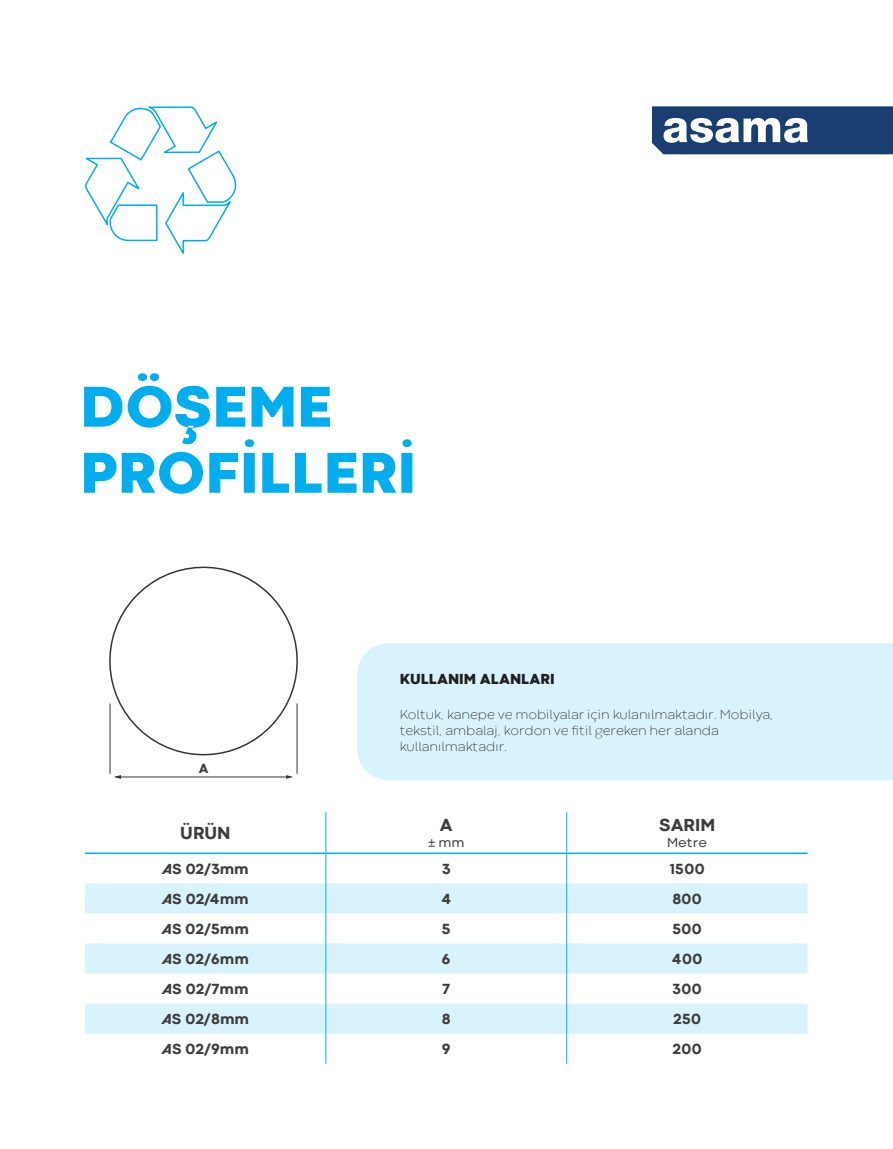
<style>
.page{position:relative;width:893px;height:1149px;background:#fff}
.page>*{position:absolute;margin:0;border:0;box-sizing:border-box;transform-origin:0 0}
.t1{font:800 60px "Codec Cold";color:#00aeef}
.t2{font:800 18px "Codec Cold";color:#3d3d3b}
.t3{font:800 15px "Codec Cold";color:#3d3d3b}
.t4{font:800 15px "Codec Warm Trial";color:#231f20}
.t5{font:800 13.65px "Codec Cold";color:#3d3d3b}
.t6{font:200 13.5px/16.2px "Codec Warm Trial";color:#231f20}
.t7{font:13.5px "Codec Cold";color:#3d3d3b}
</style>
<div class="page">
<svg style="left:109px;top:566px;width:189px;height:200px"></svg>
<hr style="left:110px;top:703px;width:1px;height:70px;background:#333636">
<hr style="left:297px;top:703px;width:1px;height:70px;background:#333636">
<hr style="left:116px;top:776px;width:172px;height:1px;background:#333636">
<svg style="left:114px;top:775px;width:7px;height:3px"></svg>
<svg style="left:286px;top:775px;width:7px;height:3px"></svg>
<div style="left:357px;top:643px;width:536px;height:137px;background:#d9f3fd"></div>
<svg style="left:85px;top:883px;width:722px;height:150px;fill:#d9f3fd"></svg>
<hr style="left:325px;top:812px;width:1px;height:40px;background:#00aeef">
<hr style="left:566px;top:812px;width:1px;height:40px;background:#00aeef">
<hr style="left:325px;top:853px;width:1px;height:30px;background:#00aeef">
<hr style="left:566px;top:853px;width:1px;height:30px;background:#00aeef">
<hr style="left:325px;top:883px;width:1px;height:30px;background:#00aeef">
<hr style="left:566px;top:883px;width:1px;height:30px;background:#00aeef">
<hr style="left:325px;top:913px;width:1px;height:30px;background:#00aeef">
<hr style="left:566px;top:913px;width:1px;height:30px;background:#00aeef">
<hr style="left:325px;top:943px;width:1px;height:30px;background:#00aeef">
<hr style="left:566px;top:943px;width:1px;height:30px;background:#00aeef">
<hr style="left:325px;top:973px;width:1px;height:30px;background:#00aeef">
<hr style="left:566px;top:973px;width:1px;height:30px;background:#00aeef">
<hr style="left:325px;top:1003px;width:1px;height:30px;background:#00aeef">
<hr style="left:566px;top:1003px;width:1px;height:30px;background:#00aeef">
<hr style="left:325px;top:1033px;width:1px;height:30px;background:#00aeef">
<hr style="left:566px;top:1033px;width:1px;height:30px;background:#00aeef">
<hr style="left:85px;top:852px;width:241px;height:1px;background:#00aeef">
<hr style="left:326px;top:852px;width:241px;height:1px;background:#00aeef">
<hr style="left:567px;top:852px;width:240px;height:1px;background:#00aeef">
<svg style="left:85px;top:106px;width:152px;height:148px"></svg>
<svg style="left:652px;top:106px;width:241px;height:48px"></svg>
<p class="t1" style="left:80px;top:369px;width:254px">DÖŞEME</p>
<p class="t1" style="left:80px;top:435px;width:337px">PROFİLLERİ</p>
<p class="t5" style="left:199px;top:760px;width:11px">A</p>
<p class="t4" style="left:400px;top:669px;width:156px">KULLANIM ALANLARI</p>
<p class="t6" style="left:400px;top:705px;width:375px">Koltuk, kanepe ve mobilyalar için kulanılmaktadır. Mobilya, tekstil, ambalaj, kordon ve fitil gereken her alanda kullanılmaktadır.</p>
<p class="t2" style="left:180px;top:821px;width:52px">ÜRÜN</p>
<p class="t2" style="left:440px;top:813px;width:14px">A</p>
<p class="t7" style="left:428px;top:834px;width:38px">± mm</p>
<p class="t2" style="left:659px;top:813px;width:58px">SARIM</p>
<p class="t7" style="left:667px;top:834px;width:42px">Metre</p>
<p class="t3" style="left:162px;top:859px;width:88px">AS 02/3mm</p>
<p class="t3" style="left:442px;top:859px;width:10px">3</p>
<p class="t3" style="left:669px;top:859px;width:37px">1500</p>
<p class="t3" style="left:162px;top:889px;width:88px">AS 02/4mm</p>
<p class="t3" style="left:441px;top:889px;width:11px">4</p>
<p class="t3" style="left:672px;top:889px;width:31px">800</p>
<p class="t3" style="left:162px;top:919px;width:89px">AS 02/5mm</p>
<p class="t3" style="left:442px;top:919px;width:10px">5</p>
<p class="t3" style="left:672px;top:919px;width:31px">500</p>
<p class="t3" style="left:162px;top:949px;width:88px">AS 02/6mm</p>
<p class="t3" style="left:442px;top:949px;width:10px">6</p>
<p class="t3" style="left:672px;top:949px;width:32px">400</p>
<p class="t3" style="left:162px;top:979px;width:88px">AS 02/7mm</p>
<p class="t3" style="left:442px;top:979px;width:10px">7</p>
<p class="t3" style="left:673px;top:979px;width:31px">300</p>
<p class="t3" style="left:162px;top:1009px;width:89px">AS 02/8mm</p>
<p class="t3" style="left:442px;top:1009px;width:10px">8</p>
<p class="t3" style="left:673px;top:1009px;width:30px">250</p>
<p class="t3" style="left:162px;top:1039px;width:89px">AS 02/9mm</p>
<p class="t3" style="left:442px;top:1039px;width:10px">9</p>
<p class="t3" style="left:672px;top:1039px;width:31px">200</p>
</div>
